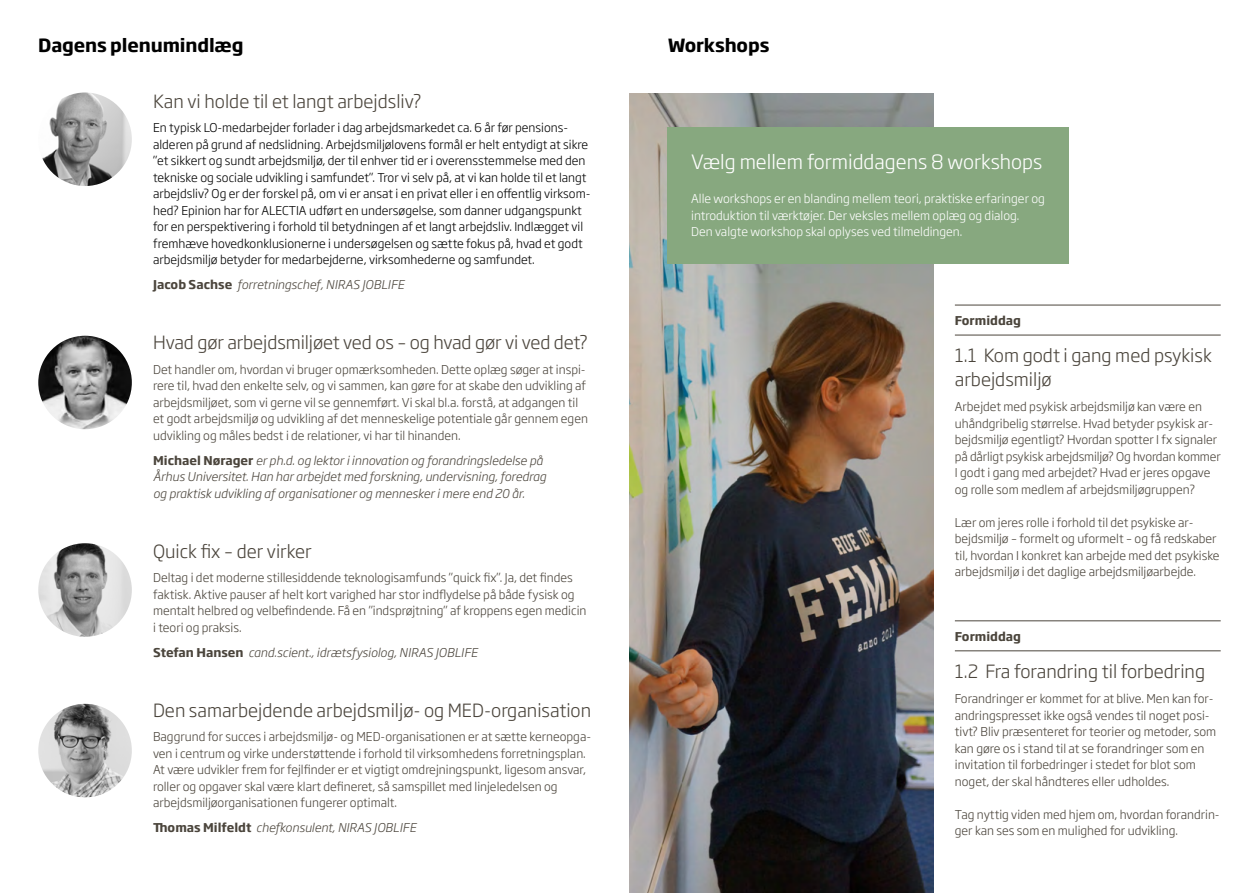
<style>
.page{position:relative;width:1259px;height:893px;background:#fff}
.page>*{position:absolute;margin:0;border:0;box-sizing:border-box;transform-origin:0 0}
.t1{font:300 19.5px "Soho Gothic Pro";color:#fff}
.t2{font:300 18px/24px "Soho Gothic Pro";color:#4b453c}
.t3{font:700 18px "Soho Gothic Pro";letter-spacing:-.01em;color:#000}
.t4{font:300 12px/16.5px "Soho Gothic Pro";color:#4b453c}
.t5{font:300 12px/16.5px "Soho Gothic Pro";color:#000}
.t6{font:italic 300 12px/16.5px "Soho Gothic Pro";color:#4b453c}
.t7{font:300 12px/16.5px "Soho Gothic Pro";color:#fff}
.t8{font:700 12px "Soho Gothic Pro";color:#4b453c}
.s1{font-weight:700;font-style:normal}
</style>
<div class="page">
<img style="left:629px;top:94px;width:304px;height:799px">
<div style="left:668px;top:128px;width:400px;height:136px;background:#87a87f"></div>
<img style="left:38px;top:92px;width:94px;height:94px;border-radius:47px">
<img style="left:38px;top:336px;width:94px;height:93px;border-radius:47px">
<img style="left:38px;top:543px;width:94px;height:94px;border-radius:47px">
<img style="left:38px;top:704px;width:94px;height:93px;border-radius:47px">
<hr style="left:955px;top:305px;width:265px;height:1px;background:#4b453c">
<hr style="left:955px;top:335px;width:265px;height:1px;background:#4b453c">
<hr style="left:955px;top:621px;width:265px;height:1px;background:#4b453c">
<hr style="left:955px;top:651px;width:265px;height:1px;background:#4b453c">
<h2 class="t3" style="left:38px;top:32px;width:207px">Dagens plenumindlæg</h2>
<h2 class="t3" style="left:668px;top:32px;width:103px">Workshops</h2>
<h2 class="t2" style="left:153px;top:88px;width:270px">Kan vi holde til et langt arbejdsliv?</h2>
<p class="t5" style="left:153px;top:119px;width:439px">En typisk LO-medarbejder forlader i dag arbejdsmarkedet ca. 6 år før pensions&shy;alderen på grund af nedslidning. Arbejdsmiljølovens formål er helt entydigt at sikre ”et sikkert og sundt arbejdsmiljø, der til enhver tid er i overensstemmelse med den tekniske og sociale udvikling i samfundet”. Tror vi selv på, at vi kan holde til et langt arbejdsliv? Og er der forskel på, om vi er ansat i en privat eller i en offentlig virksom&shy;hed? Epinion har for ALECTIA udført en undersøgelse, som danner udgangspunkt for en perspektivering i forhold til betydningen af et langt arbejdsliv. Indlægget vil fremhæve hovedkonklusionerne i undersøgelsen og sætte fokus på, hvad et godt arbejdsmiljø betyder for medarbejderne, virksomhederne og samfundet.</p>
<p class="t6" style="left:153px;top:276px;width:253px"><span class="s1">Jacob Sachse</span> forretningschef, Niras Joblife</p>
<h2 class="t2" style="left:153px;top:329px;width:436px">Hvad gør arbejdsmiljøet ved os – og hvad gør vi ved det?</h2>
<p class="t4" style="left:153px;top:360px;width:436px">Det handler om, hvordan vi bruger opmærksomheden. Dette oplæg søger at inspi&shy;rere til, hvad den enkelte selv, og vi sammen, kan gøre for at skabe den udvikling af arbejdsmiljøet, som vi gerne vil se gennemført. Vi skal bl.a. forstå, at adgangen til et godt arbejdsmiljø og udvikling af det menneskelige potentiale går gennem egen udvikling og måles bedst i de relationer, vi har til hinanden.</p>
<p class="t6" style="left:153px;top:451px;width:395px"><span class="s1">Michael Nørager</span> er ph.d. og lektor i innovation og forandringsledelse på<br>Århus Universitet. Han har arbejdet med forskning, undervisning, foredrag og praktisk udvikling af organisationer og mennesker i mere end 20 år.</p>
<h2 class="t2" style="left:153px;top:538px;width:160px">Quick fix – der virker</h2>
<p class="t4" style="left:153px;top:569px;width:435px">Deltag i det moderne stillesiddende teknologisamfunds ”quick fix”. Ja, det findes faktisk. Aktive pauser af helt kort varighed har stor indflydelse på både fysisk og mentalt helbred og velbefindende. Få en ”indsprøjtning” af kroppens egen medicin i teori og praksis.</p>
<p class="t6" style="left:153px;top:643px;width:326px"><span class="s1">Stefan Hansen</span> cand.scient., idrætsfysiolog, Niras Joblife</p>
<h2 class="t2" style="left:153px;top:697px;width:439px">Den samarbejdende arbejdsmiljø- og MED-organisation</h2>
<p class="t4" style="left:153px;top:728px;width:439px">Baggrund for succes i arbejdsmiljø- og MED-organisationen er at sætte kerneopga&shy;ven i centrum og virke understøttende i forhold til virksomhedens forretningsplan.<br>At være udvikler frem for fejlfinder er et vigtigt omdrejningspunkt, ligesom ansvar, roller og opgaver skal være klart defineret, så samspillet med linjeledelsen og arbejdsmiljøorganisationen fungerer optimalt.</p>
<p class="t6" style="left:153px;top:819px;width:265px"><span class="s1">Thomas Milfeldt</span> chefkonsulent, Niras Joblife</p>
<h1 class="t1" style="left:691px;top:146px;width:353px">Vælg mellem formiddagens 8 workshops</h1>
<p class="t7" style="left:691px;top:190px;width:355px">Alle workshops er en blanding mellem teori, praktiske erfaringer og introduktion til værktøjer. Der veksles mellem oplæg og dialog.<br>Den valgte workshop skal oplyses ved tilmeldingen.</p>
<p class="t8" style="left:955px;top:311px;width:68px">Formiddag</p>
<h2 class="t2" style="left:955px;top:343px;width:258px">1.1 Kom godt i gang med psykisk arbejdsmiljø</h2>
<p class="t4" style="left:955px;top:398px;width:267px">Arbejdet med psykisk arbejdsmiljø kan være en uhåndgribelig størrelse. Hvad betyder psykisk ar&shy;bejdsmiljø egentligt? Hvordan spotter I fx signaler på dårligt psykisk arbejdsmiljø? Og hvordan kommer I godt i gang med arbejdet? Hvad er jeres opgave og rolle som medlem af arbejdsmiljøgruppen?</p>
<p class="t4" style="left:955px;top:513px;width:266px">Lær om jeres rolle i forhold til det psykiske ar&shy;bejdsmiljø – formelt og uformelt – og få redskaber til, hvordan I konkret kan arbejde med det psykiske arbejdsmiljø i det daglige arbejdsmiljøarbejde.</p>
<p class="t8" style="left:955px;top:627px;width:68px">Formiddag</p>
<h2 class="t2" style="left:955px;top:659px;width:252px">1.2 Fra forandring til -forbedring</h2>
<p class="t4" style="left:955px;top:690px;width:263px">Forandringer er kommet for at blive. Men kan for&shy;andringspresset ikke også vendes til noget posi&shy;tivt? Bliv præsenteret for teorier og metoder, som kan gøre os i stand til at se forandringer som en invitation til forbedringer i stedet for blot som noget, der skal håndteres eller udholdes.</p>
<p class="t4" style="left:955px;top:805px;width:266px">Tag nyttig viden med hjem om, hvordan forandrin&shy;ger kan ses som en mulighed for udvikling.</p>
</div>
